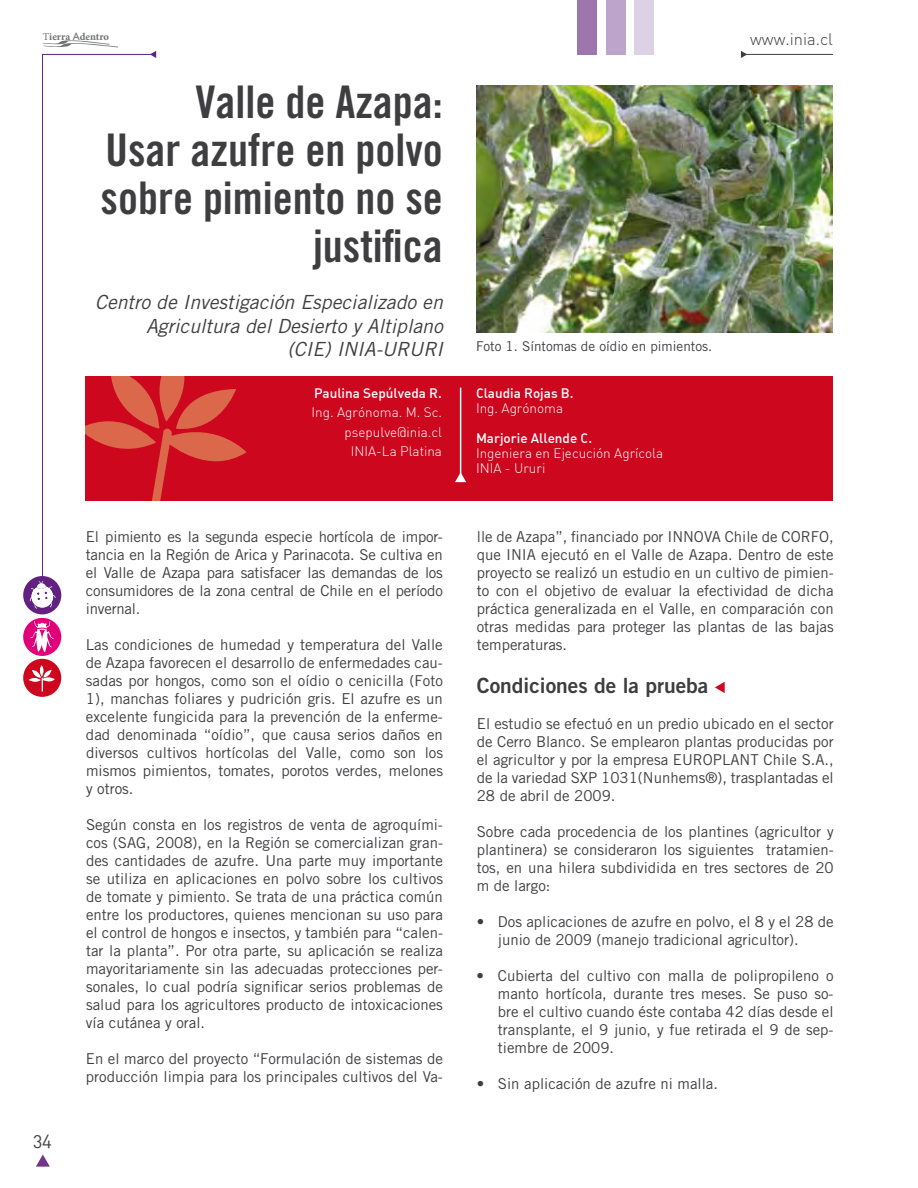
<style>
.page{position:relative;width:918px;height:1188px;background:#fff}
.page>*{position:absolute;margin:0;border:0;box-sizing:border-box;transform-origin:0 0}
.t1{font:45px/48px "Trade Gothic LT Std Bd Cn 20";color:#3e3d40;text-align:right}
.t2{font:21px "Trade Gothic LT Std Bd 2";color:#3e3d40}
.t3{font:italic 19.5px/23.4px "Trade Gothic LT Std";color:#3e3d40;text-align:right}
.t4{font:18px "DIN Alternate";color:#3e3d40}
.t5{font:300 16.5px "DIN Alternate";color:#3e3d40}
.t6{font:15px/18px "Trade Gothic LT Std";color:#3e3d40;text-align:justify}
.t7{font:300 13.5px/19.5px "DIN Alternate";color:#fff;text-align:right}
.t8{font:500 13.5px "DIN Alternate";color:#fff}
.t9{font:13.5px "Trade Gothic LT Std";color:#3e3d40}
.t10{font:700 10.5px "Minion Pro";letter-spacing:-.005em;color:#707172}
.s1{font-weight:400}
.s2{font-family:"Gill Sans";font-weight:400}
</style>
<div class="page">
<div style="left:23px;top:576px;width:38px;height:38px;background:#622181;border-radius:50%"></div>
<svg style="left:29px;top:581px;width:27px;height:28px"></svg>
<svg style="left:741px;top:51px;width:6px;height:7px"></svg>
<hr style="left:741px;top:54px;width:92px;height:1px;background:#3e3d40">
<svg style="left:42px;top:54px;width:112px;height:524px"></svg>
<svg style="left:150px;top:51px;width:6px;height:7px"></svg>
<svg style="left:36px;top:1155px;width:14px;height:12px"></svg>
<div style="left:23px;top:659px;width:38px;height:38px;background:#cd071e;border-radius:50%"></div>
<svg style="left:29px;top:665px;width:26px;height:27px"></svg>
<div style="left:23px;top:618px;width:38px;height:38px;background:#e2007a;border-radius:50%"></div>
<svg style="left:30px;top:621px;width:24px;height:31px"></svg>
<svg style="left:43px;top:40px;width:75px;height:8px"></svg>
<div style="left:635px;top:0;width:19px;height:54px;background:#ddd1e6"></div>
<div style="left:606px;top:0;width:20px;height:54px;background:#bca4ca"></div>
<div style="left:577px;top:0;width:19px;height:54px;background:#9c76ad"></div>
<div style="left:85px;top:376px;width:748px;height:124px;background:#cd071e"></div>
<svg style="left:85px;top:376px;width:162px;height:124px"></svg>
<svg style="left:715px;top:682px;width:10px;height:11px"></svg>
<hr style="left:460px;top:388px;width:1px;height:94px;background:#fff">
<svg style="left:455px;top:472px;width:11px;height:10px"></svg>
<img style="left:476px;top:86px;width:357px;height:246px">
<p class="t10" style="left:43px;top:30px;width:68px"><span class="s1">T</span>ierra <span class="s2">A</span>dentro</p>
<h1 class="t1" style="left:101px;top:78px;width:344px">Valle de Azapa:<br>Usar azufre en polvo sobre pimiento no se justifica</h1>
<h3 class="t3" style="left:95px;top:291px;width:349px">Centro de Investigación Especializado en<br>Agricultura del Desierto y Altiplano<br>(CIE) INIA-URURI</h3>
<p class="t8" style="left:314px;top:384px;width:129px">Paulina Sepúlveda R.</p>
<p class="t7" style="left:312px;top:402px;width:132px">Ing. Agrónoma. M. Sc. psepulve@inia.cl<br>INIA-La Platina</p>
<p class="t4" style="left:33px;top:1128px;width:21px">34</p>
<p class="t6" style="left:86px;top:527px;width:359px">El pimiento es la segunda especie hortícola de impor&shy;tancia en la Región de Arica y Parinacota. Se cultiva en el Valle de Azapa para satisfacer las demandas de los consumidores de la zona central de Chile en el período invernal.</p>
<p class="t6" style="left:86px;top:635px;width:359px">Las condiciones de humedad y temperatura del Valle de Azapa favorecen el desarrollo de enfermedades cau&shy;sadas por hongos, como son el oídio o cenicilla (Foto 1), manchas foliares y pudrición gris. El azufre es un excelente fungicida para la prevención de la enferme&shy;dad denominada “oídio”, que causa serios daños en diversos cultivos hortícolas del Valle, como son los mismos pimientos, tomates, porotos verdes, melones y otros.</p>
<p class="t6" style="left:86px;top:815px;width:359px">Según consta en los registros de venta de agroquími&shy;cos (SAG, 2008), en la Región se comercializan gran&shy;des cantidades de azufre. Una parte muy importante se utiliza en aplicaciones en polvo sobre los cultivos de tomate y pimiento. Se trata de una práctica común entre los productores, quienes mencionan su uso para el control de hongos e insectos, y también para “calen&shy;tar la planta”. Por otra parte, su aplicación se realiza mayoritariamente sin las adecuadas protecciones per&shy;sonales, lo cual podría significar serios problemas de salud para los agricultores producto de intoxicaciones vía cutánea y oral.</p>
<p class="t6" style="left:86px;top:1049px;width:358px">En el marco del proyecto “Formulación de sistemas de producción limpia para los principales cultivos del Va-</p>
<p class="t5" style="left:750px;top:29px;width:84px">www.inia.cl</p>
<p class="t9" style="left:476px;top:338px;width:238px">Foto 1. Síntomas de oídio en pimientos.</p>
<p class="t8" style="left:476px;top:384px;width:99px">Claudia Rojas B.</p>
<p class="t7" style="left:476px;top:398px;width:89px">Ing. Agrónoma</p>
<p class="t8" style="left:476px;top:429px;width:118px">Marjorie Allende C.</p>
<p class="t7" style="left:476px;top:445px;width:189px;line-height:15px;text-align:left">Ingeniera en Ejecución Agrícola<br>INIA - Ururi</p>
<p class="t6" style="left:477px;top:527px;width:359px">lle de Azapa”, financiado por INNOVA Chile de CORFO, que INIA ejecutó en el Valle de Azapa. Dentro de este proyecto se realizó un estudio en un cultivo de pimien&shy;to con el objetivo de evaluar la efectividad de dicha práctica generalizada en el Valle, en comparación con otras medidas para proteger las plantas de las bajas temperaturas.</p>
<h2 class="t2" style="left:477px;top:673px;width:233px">Condiciones de la prueba</h2>
<p class="t6" style="left:477px;top:715px;width:358px">El estudio se efectuó en un predio ubicado en el sector de Cerro Blanco. Se emplearon plantas producidas por el agricultor y por la empresa EUROPLANT Chile S.A., de la variedad SXP 1031(Nunhems®), trasplantadas el 28 de abril de 2009.</p>
<p class="t6" style="left:477px;top:823px;width:358px">Sobre cada procedencia de los plantines (agricultor y plantinera) se consideraron los siguientes tratamien&shy;tos, en una hilera subdividida en tres sectores de 20 m de largo:</p>
<p class="t6" style="left:498px;top:913px;width:337px;text-indent:-21px">• Dos aplicaciones de azufre en polvo, el 8 y el 28 de junio de 2009 (manejo tradicional agricultor).</p>
<p class="t6" style="left:498px;top:967px;width:337px;text-indent:-21px">• Cubierta del cultivo con malla de polipropileno o manto hortícola, durante tres meses. Se puso so&shy;bre el cultivo cuando éste contaba 42 días desde el transplante, el 9 junio, y fue retirada el 9 de sep&shy;tiembre de 2009.</p>
<p class="t6" style="left:477px;top:1075px;width:243px">• Sin aplicación de azufre ni malla.</p>
</div>
